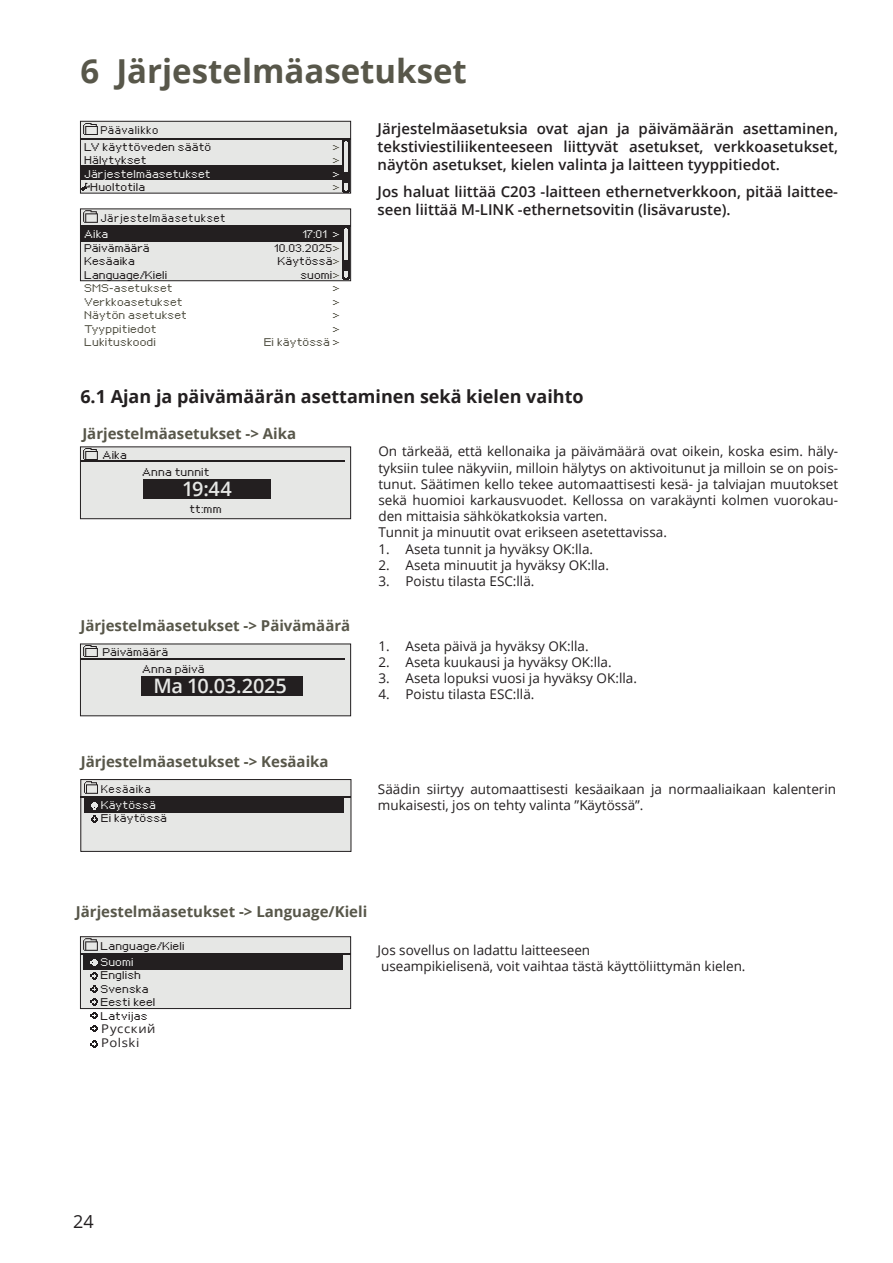
<style>
.page{position:relative;width:893px;height:1263px;background:#fff}
.page>*{position:absolute;margin:0;border:0;box-sizing:border-box;transform-origin:0 0}
.Otsikko{font:700 33px "Open Sans";color:#58574a}
.Päivämäärä_ja_kello_näytöt{font:600 19.95px "Open Sans";letter-spacing:-.015em;color:#e6e7e5}
.Otsikko3{font:700 18px "Open Sans";color:#231f20}
.t1{font:18px "Open Sans";color:#231f20}
.Ingressi{font:600 15px/18px "Open Sans";color:#231f20;text-align:justify}
.ylämäärite_12___13_BOLD__harmaa{font:700 15px "Open Sans";color:#58574a}
.Leipäteksti{font:13.5px/16.2px "Open Sans";color:#231f20;text-align:justify}
.t2{font:12px "Open Sans";letter-spacing:.045em;color:#231f20;scale:1.09 1}
.Näyttö_TUMMA_HARMAA{font:7.8px "px sans nouveaux";letter-spacing:.055em;color:#231f20;scale:1.09 1}
.Näyttö_TUMMA_HARMAA-2{font:7.8px "px sans nouveaux";letter-spacing:.05em;color:#58574a;scale:1.09 1}
.Näyttö_TUMMA_HARMAA-3{font:7.8px "px sans nouveaux";letter-spacing:.05em;color:#e6e7e5;scale:1.09 1}
.Näyttö_TUMMA_HARMAA-4{font:7.8px "px sans nouveaux";letter-spacing:.11em;color:#231f20}
.Näyttö_TUMMA_HARMAA-5{font:7.8px "px sans nouveaux";letter-spacing:.115em;color:#231f20}
.Näyttö_TUMMA_HARMAA-6{font:7.8px "px sans nouveaux";letter-spacing:.05em;color:#58574a;scale:2 1}
.Näyttö_TUMMA_HARMAA-7{font:7.8px "px sans nouveaux";letter-spacing:.05em;color:#e6e7e5;scale:2 1}
.s1{color:#58574a}
</style>
<div class="page">
<div style="left:80px;top:121px;width:271px;height:72px;background:#e6e7e5"></div>
<div style="left:80px;top:121px;width:271px;height:72px;border:1px solid #231f20"></div>
<div style="left:81px;top:166px;width:262px;height:14px;background:#231f20"></div>
<hr style="left:81px;top:138px;width:270px;height:1px;background:#231f20">
<hr style="left:342px;top:140px;width:2px;height:51px;background:#231f20">
<hr style="left:349px;top:140px;width:1px;height:51px;background:#231f20">
<div style="left:344px;top:172px;width:5px;height:11px;background:#231f20"></div>
<img style="left:83px;top:121px;width:16px;height:14px">
<div style="left:80px;top:209px;width:271px;height:72px;background:#e6e7e5"></div>
<div style="left:80px;top:209px;width:271px;height:72px;border:1px solid #231f20"></div>
<div style="left:80px;top:447px;width:271px;height:72px;background:#e6e7e5"></div>
<div style="left:80px;top:447px;width:271px;height:72px;border:1px solid #231f20"></div>
<div style="left:80px;top:644px;width:271px;height:72px;background:#e6e7e5"></div>
<div style="left:80px;top:227px;width:263px;height:15px;background:#231f20"></div>
<hr style="left:81px;top:226px;width:270px;height:1px;background:#231f20">
<hr style="left:342px;top:228px;width:2px;height:51px;background:#231f20">
<hr style="left:349px;top:228px;width:1px;height:51px;background:#231f20">
<div style="left:344px;top:260px;width:5px;height:11px;background:#231f20"></div>
<img style="left:83px;top:209px;width:16px;height:14px">
<img style="left:83px;top:446px;width:16px;height:15px">
<img style="left:83px;top:643px;width:16px;height:14px">
<svg style="left:82px;top:183px;width:8px;height:8px"></svg>
<div style="left:143px;top:479px;width:127px;height:20px;background:#231f20"></div>
<hr style="left:80px;top:461px;width:265px;height:1px;background:#231f20">
<hr style="left:80px;top:658px;width:265px;height:1px;background:#231f20">
<div style="left:141px;top:676px;width:161px;height:20px;background:#231f20"></div>
<div style="left:80px;top:937px;width:271px;height:71px;background:#e6e7e5"></div>
<div style="left:80px;top:936px;width:271px;height:73px;border:1px solid #231f20"></div>
<div style="left:83px;top:955px;width:260px;height:15px;background:#231f20"></div>
<hr style="left:81px;top:953px;width:270px;height:2px;background:#231f20">
<img style="left:83px;top:936px;width:16px;height:15px">
<svg style="left:91px;top:959px;width:7px;height:7px"></svg>
<svg style="left:91px;top:973px;width:7px;height:6px"></svg>
<svg style="left:91px;top:986px;width:7px;height:6px"></svg>
<svg style="left:91px;top:999px;width:7px;height:6px"></svg>
<svg style="left:91px;top:1012px;width:7px;height:7px"></svg>
<svg style="left:91px;top:1025px;width:7px;height:7px"></svg>
<svg style="left:91px;top:1041px;width:7px;height:6px"></svg>
<div style="left:81px;top:779px;width:270px;height:72px;background:#e6e7e5"></div>
<div style="left:81px;top:779px;width:270px;height:72px;border:1px solid #231f20"></div>
<div style="left:84px;top:798px;width:260px;height:14px;background:#231f20"></div>
<hr style="left:81px;top:796px;width:270px;height:1px;background:#231f20">
<img style="left:83px;top:779px;width:16px;height:15px">
<svg style="left:91px;top:802px;width:7px;height:7px"></svg>
<svg style="left:91px;top:816px;width:7px;height:6px"></svg>
<p class="Otsikko" style="left:80px;top:48px;width:388px">6 Järjestelmäasetukset</p>
<p class="Ingressi" style="left:378px;top:120px;width:462px">Järjestelmäasetuksia ovat ajan ja päivämäärän asettaminen, tekstiviestiliikenteeseen liittyvät asetukset, verkkoasetukset, näytön asetukset, kielen valinta ja laitteen tyyppitiedot.</p>
<p class="Ingressi" style="left:378px;top:183px;width:462px">Jos haluat liittää C203 -laitteen ethernetverkkoon, pitää laittee&shy;seen liittää M-LINK -ethernetsovitin (lisävaruste).</p>
<p class="Näyttö_TUMMA_HARMAA-5" style="left:101px;top:127px;width:59px">Päävalikko</p>
<p class="Näyttö_TUMMA_HARMAA" style="left:85px;top:143px;width:118px">LV käyttöveden säätö</p>
<p class="Näyttö_TUMMA_HARMAA" style="left:85px;top:157px;width:58px">Hälytykset</p>
<p class="Näyttö_TUMMA_HARMAA-3" style="left:85px;top:170px;width:117px">Järjestelmäasetukset</p>
<p class="Näyttö_TUMMA_HARMAA" style="left:91px;top:184px;width:52px">Huoltotila</p>
<p class="Näyttö_TUMMA_HARMAA-6" style="left:333px;top:143px;width:5px">&gt;</p>
<p class="Näyttö_TUMMA_HARMAA-6" style="left:333px;top:157px;width:5px">&gt;</p>
<p class="Näyttö_TUMMA_HARMAA-7" style="left:333px;top:170px;width:5px">&gt;</p>
<p class="Näyttö_TUMMA_HARMAA-6" style="left:333px;top:184px;width:5px">&gt;</p>
<p class="Näyttö_TUMMA_HARMAA-4" style="left:101px;top:215px;width:126px">Järjestelmäasetukset</p>
<p class="Näyttö_TUMMA_HARMAA-3" style="left:85px;top:231px;width:23px">Aika</p>
<p class="Näyttö_TUMMA_HARMAA-3" style="left:303px;top:231px;width:24px">17:01</p>
<p class="Näyttö_TUMMA_HARMAA" style="left:85px;top:244px;width:61px">Päivämäärä</p>
<p class="Näyttö_TUMMA_HARMAA" style="left:275px;top:244px;width:62px">10.03.2025<span class="s1">&gt;</span></p>
<p class="Näyttö_TUMMA_HARMAA" style="left:85px;top:258px;width:48px">Kesäaika</p>
<p class="Näyttö_TUMMA_HARMAA" style="left:278px;top:258px;width:59px">Käytössä<span class="s1">&gt;</span></p>
<p class="Näyttö_TUMMA_HARMAA" style="left:85px;top:271px;width:77px">Language/Kieli</p>
<p class="Näyttö_TUMMA_HARMAA" style="left:301px;top:271px;width:38px">suomi<span class="s1">&gt;</span></p>
<p class="Näyttö_TUMMA_HARMAA-2" style="left:85px;top:285px;width:82px">SMS-asetukset</p>
<p class="Näyttö_TUMMA_HARMAA-2" style="left:85px;top:298px;width:91px">Verkkoasetukset</p>
<p class="Näyttö_TUMMA_HARMAA-2" style="left:85px;top:312px;width:96px">Näytön asetukset</p>
<p class="Näyttö_TUMMA_HARMAA-2" style="left:85px;top:325px;width:68px">Tyyppitiedot</p>
<p class="Näyttö_TUMMA_HARMAA-2" style="left:85px;top:339px;width:67px">Lukituskoodi</p>
<p class="Näyttö_TUMMA_HARMAA-2" style="left:264px;top:339px;width:72px">Ei käytössä &gt;</p>
<p class="Näyttö_TUMMA_HARMAA-7" style="left:333px;top:231px;width:5px">&gt;</p>
<p class="Näyttö_TUMMA_HARMAA-6" style="left:333px;top:285px;width:5px">&gt;</p>
<p class="Näyttö_TUMMA_HARMAA-6" style="left:333px;top:298px;width:5px">&gt;</p>
<p class="Näyttö_TUMMA_HARMAA-6" style="left:333px;top:312px;width:5px">&gt;</p>
<p class="Näyttö_TUMMA_HARMAA-6" style="left:333px;top:325px;width:5px">&gt;</p>
<p class="Otsikko3" style="left:80px;top:384px;width:505px">6.1 Ajan ja päivämäärän asettaminen sekä kielen vaihto</p>
<p class="Leipäteksti" style="left:378px;top:443px;width:461px">On tärkeää, että kellonaika ja päivämäärä ovat oikein, koska esim. häly&shy;tyksiin tulee näkyviin, milloin hälytys on aktivoitunut ja milloin se on pois&shy;tunut. Säätimen kello tekee automaattisesti kesä- ja talviajan muutokset sekä huomioi karkausvuodet. Kellossa on varakäynti kolmen vuorokau&shy;den mittaisia sähkökatkoksia varten.</p>
<p class="Leipäteksti" style="left:378px;top:524px;width:290px">Tunnit ja minuutit ovat erikseen asetettavissa.</p>
<p class="Leipäteksti" style="left:378px;top:540px;width:216px">1. Aseta tunnit ja hyväksy OK:lla.</p>
<p class="Leipäteksti" style="left:378px;top:556px;width:232px">2. Aseta minuutit ja hyväksy OK:lla.</p>
<p class="Leipäteksti" style="left:378px;top:573px;width:157px">3. Poistu tilasta ESC:llä.</p>
<p class="ylämäärite_12___13_BOLD__harmaa" style="left:82px;top:423px;width:215px">Järjestelmäasetukset -&gt; Aika</p>
<p class="Näyttö_TUMMA_HARMAA" style="left:103px;top:452px;width:23px">Aika</p>
<p class="Näyttö_TUMMA_HARMAA" style="left:143px;top:468px;width:63px">Anna tunnit</p>
<p class="Päivämäärä_ja_kello_näytöt" style="left:182px;top:475px;width:51px">19:44</p>
<p class="Näyttö_TUMMA_HARMAA" style="left:190px;top:506px;width:31px">tt:mm</p>
<p class="ylämäärite_12___13_BOLD__harmaa" style="left:80px;top:615px;width:271px">Järjestelmäasetukset -&gt; Päivämäärä</p>
<p class="Näyttö_TUMMA_HARMAA" style="left:103px;top:649px;width:61px">Päivämäärä</p>
<p class="Näyttö_TUMMA_HARMAA" style="left:143px;top:666px;width:58px">Anna päivä</p>
<p class="Päivämäärä_ja_kello_näytöt" style="left:153px;top:672px;width:135px">Ma 10.03.2025</p>
<p class="ylämäärite_12___13_BOLD__harmaa" style="left:81px;top:751px;width:249px">Järjestelmäasetukset -&gt; Kesäaika</p>
<p class="Näyttö_TUMMA_HARMAA-5" style="left:101px;top:785px;width:51px">Kesäaika</p>
<p class="Näyttö_TUMMA_HARMAA-3" style="left:101px;top:801px;width:52px">Käytössä</p>
<p class="Näyttö_TUMMA_HARMAA" style="left:101px;top:815px;width:62px">Ei käytössä</p>
<p class="Leipäteksti" style="left:378px;top:637px;width:212px">1. Aseta päivä ja hyväksy OK:lla.</p>
<p class="Leipäteksti" style="left:378px;top:653px;width:235px">2. Aseta kuukausi ja hyväksy OK:lla.</p>
<p class="Leipäteksti" style="left:378px;top:670px;width:260px">3. Aseta lopuksi vuosi ja hyväksy OK:lla.</p>
<p class="Leipäteksti" style="left:378px;top:686px;width:157px">4. Poistu tilasta ESC:llä.</p>
<p class="Leipäteksti" style="left:378px;top:780px;width:460px">Säädin siirtyy automaattisesti kesäaikaan ja normaaliaikaan kalenterin mukaisesti, jos on tehty valinta ”Käytössä”.</p>
<p class="ylämäärite_12___13_BOLD__harmaa" style="left:76px;top:901px;width:293px">Järjestelmäasetukset -&gt; Language/Kieli</p>
<p class="Näyttö_TUMMA_HARMAA" style="left:101px;top:942px;width:78px">Language/Kieli</p>
<p class="Näyttö_TUMMA_HARMAA-3" style="left:101px;top:959px;width:32px">Suomi</p>
<p class="Näyttö_TUMMA_HARMAA" style="left:101px;top:972px;width:38px">English</p>
<p class="Näyttö_TUMMA_HARMAA" style="left:101px;top:986px;width:45px">Svenska</p>
<p class="Näyttö_TUMMA_HARMAA" style="left:101px;top:999px;width:52px">Eesti keel</p>
<p class="Näyttö_TUMMA_HARMAA" style="left:101px;top:1013px;width:44px">Latvijas</p>
<p class="t2" style="left:101px;top:1021px;width:51px">Русский</p>
<p class="t2" style="left:101px;top:1034px;width:37px">Polski</p>
<p class="Leipäteksti" style="left:378px;top:941px;width:214px">Jos sovellus on ladattu laitteeseen</p>
<p class="Leipäteksti" style="left:381px;top:958px;width:366px">useampikielisenä, voit vaihtaa tästä käyttöliittymän kielen.</p>
<h3 class="t1" style="left:73px;top:1209px;width:22px">24</h3>
</div>
